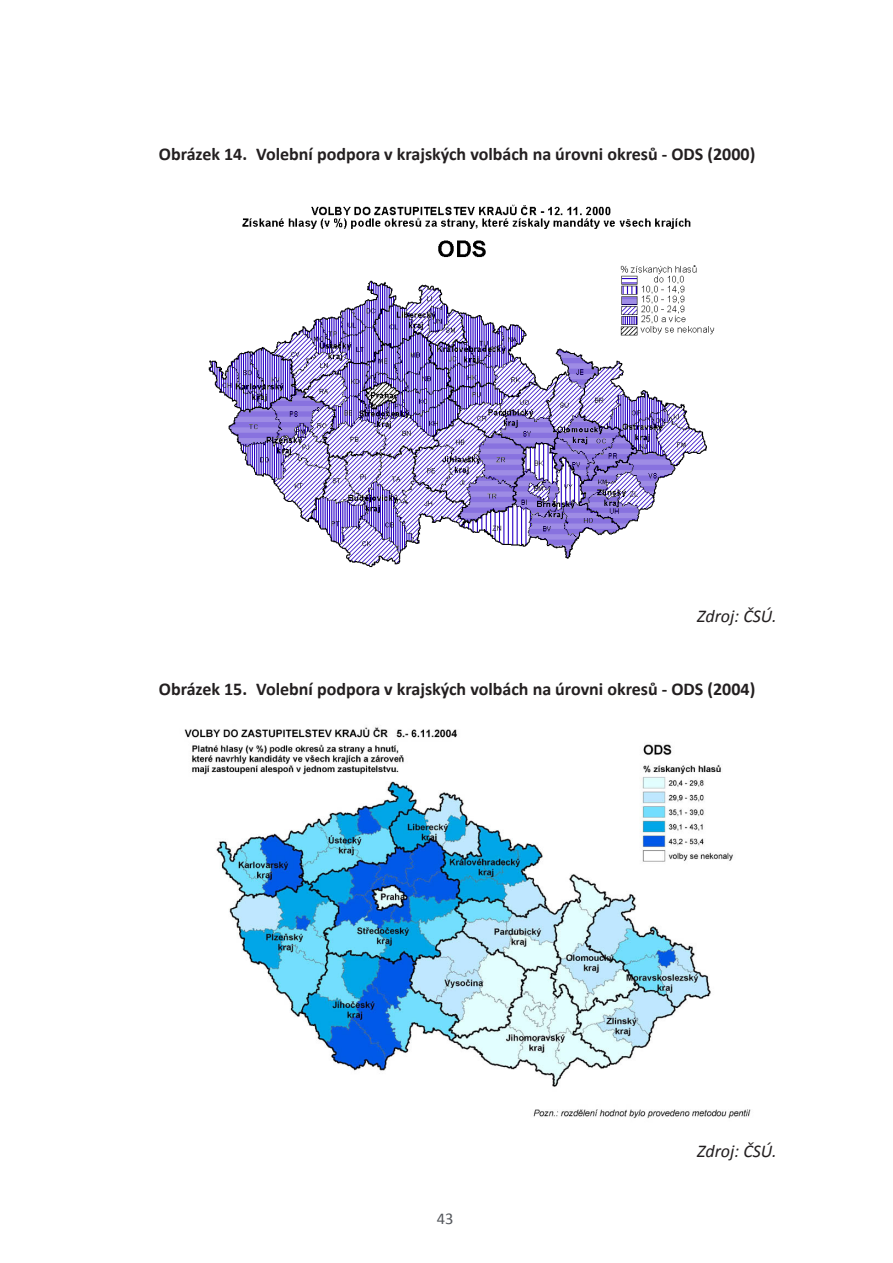
<style>
.page{position:relative;width:893px;height:1263px;background:#fff}
.page>*{position:absolute;margin:0;border:0;box-sizing:border-box;transform-origin:0 0}
.Obrázek{font:700 18px "Calibri";color:#231f20}
.Zdroj{font:italic 18px "Calibri";color:#231f20}
.t1{font:16.5px "Calibri";color:#54575c}
</style>
<div class="page">
<img style="left:208px;top:204px;width:507px;height:364px">
<img style="left:184px;top:727px;width:567px;height:391px">
<p class="Obrázek" style="left:159px;top:142px;width:598px">Obrázek 14. Volební podpora v krajských volbách na úrovni okresů - ODS (2000)</p>
<p class="Zdroj" style="left:697px;top:603px;width:81px">Zdroj: ČSÚ.</p>
<p class="Obrázek" style="left:159px;top:678px;width:598px">Obrázek 15. Volební podpora v krajských volbách na úrovni okresů - ODS (2004)</p>
<p class="t1" style="left:437px;top:1208px;width:18px">43</p>
<p class="Zdroj" style="left:697px;top:1139px;width:81px">Zdroj: ČSÚ.</p>
</div>
